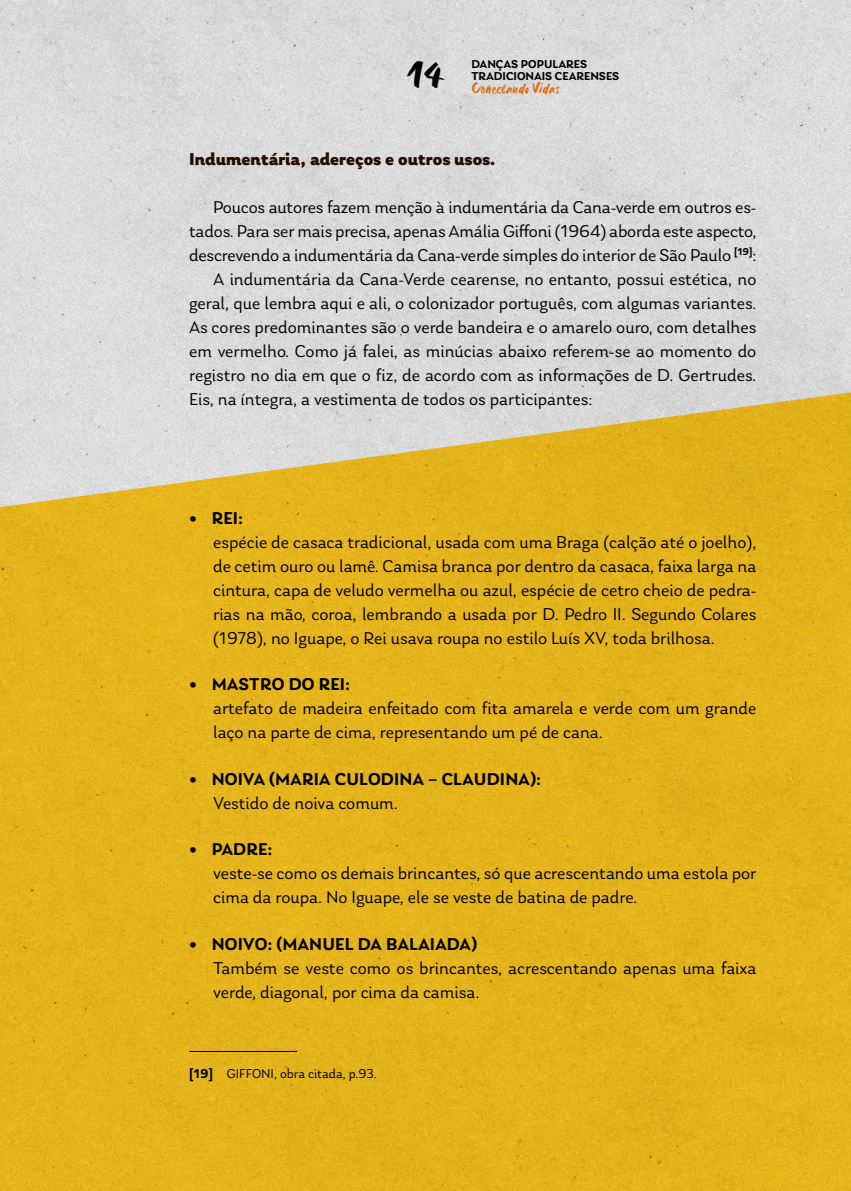
<style>
.page{position:relative;width:851px;height:1191px;background:#fff}
.page>*{position:absolute;margin:0;border:0;box-sizing:border-box;transform-origin:0 0}
.t1{font:42px "Six Hands Brush";color:#000}
.t2{font:18px/24px "Laca";color:#000}
.t3{font:600 18px/24px "Laca";letter-spacing:.01em;color:#000}
.t4{font:900 18px "Laca";color:#260b01}
.t5{font:16.5px "Six Hands Brush";color:#d96c0d}
.t6{font:13.5px "Laca";color:#000}
.t7{font:600 12px/12px "Laca";color:#000}
.s1{font-weight:900}
.s2{font-weight:600}
.s3{font-weight:400}
</style>
<div class="page">
<div style="left:0;top:507px;width:850px;height:684px;background:#e5b31c"></div>
<img style="left:0;top:0;width:850px;height:507px">
<hr style="left:189px;top:1051px;width:108px;height:1px;background:#000">
<h1 class="t1" style="left:406px;top:48px;width:40px">14</h1>
<p class="t7" style="left:471px;top:58px;width:149px">DANÇAS POPULARES<br>TRADICIONAIS CEARENSES</p>
<p class="t5" style="left:471px;top:77px;width:89px">Conectando Vidas</p>
<p class="t4" style="left:189px;top:148px;width:308px">Indumentária, adereços e outros usos.</p>
<p class="t2" style="left:213px;top:196px;width:544px">Poucos autores fazem menção à indumentária da Cana-verde em outros es-</p>
<p class="t2" style="left:189px;top:219px;width:568px">tados. Para ser mais precisa, apenas Amália Giffoni (1964) aborda este aspecto,</p>
<p class="t2" style="left:189px;top:243px;width:568px">descrevendo a indumentária da Cana-verde simples do interior de São Paulo <sup>[19]</sup>:</p>
<p class="t2" style="left:213px;top:267px;width:544px">A indumentária da Cana-Verde cearense, no entanto, possui estética, no</p>
<p class="t2" style="left:189px;top:291px;width:568px">geral, que lembra aqui e ali, o colonizador português, com algumas variantes.</p>
<p class="t2" style="left:189px;top:315px;width:568px">As cores predominantes são o verde bandeira e o amarelo ouro, com detalhes</p>
<p class="t2" style="left:189px;top:339px;width:568px">em vermelho. Como já falei, as minúcias abaixo referem-se ao momento do</p>
<p class="t2" style="left:189px;top:363px;width:568px">registro no dia em que o fiz, de acordo com as informações de D. Gertrudes.</p>
<p class="t2" style="left:189px;top:387px;width:405px">Eis, na íntegra, a vestimenta de todos os participantes:</p>
<p class="t2" style="left:213px;top:506px;width:544px;text-indent:-24px"><span class="s1">•</span> <span class="s2">REI:<br></span>espécie de casaca tradicional, usada com uma Braga (calção até o joelho), de cetim ouro ou lamê. Camisa branca por dentro da casaca, faixa larga na cintura, capa de veludo vermelha ou azul, espécie de cetro cheio de pedra&shy;rias na mão, coroa, lembrando a usada por D. Pedro II. Segundo Colares (1978), no Iguape, o Rei usava roupa no estilo Luís XV, toda brilhosa.</p>
<p class="t2" style="left:213px;top:672px;width:544px;text-indent:-24px"><span class="s1">•</span> <span class="s2">MASTRO DO REI:<br></span>artefato de madeira enfeitado com fita amarela e verde com um grande laço na parte de cima, representando um pé de cana.</p>
<p class="t3" style="left:213px;top:767px;width:329px;text-indent:-24px"><span class="s1">•</span> NOIVA (MARIA CULODINA – CLAUDINA):<br><span class="s3">Vestido de noiva comum.</span></p>
<p class="t2" style="left:213px;top:837px;width:544px;text-indent:-24px"><span class="s1">•</span> <span class="s2">PADRE:<br></span>veste-se como os demais brincantes, só que acrescentando uma estola por cima da roupa. No Iguape, ele se veste de batina de padre.</p>
<p class="t2" style="left:213px;top:932px;width:544px;text-indent:-24px"><span class="s1">•</span> <span class="s2">NOIVO: (MANUEL DA BALAIADA)<br></span>Também se veste como os brincantes, acrescentando apenas uma faixa verde, diagonal, por cima da camisa.</p>
<p class="t6" style="left:189px;top:1066px;width:189px"><span class="s2">[19]</span> GIFFONI, obra citada, p.93.</p>
</div>
